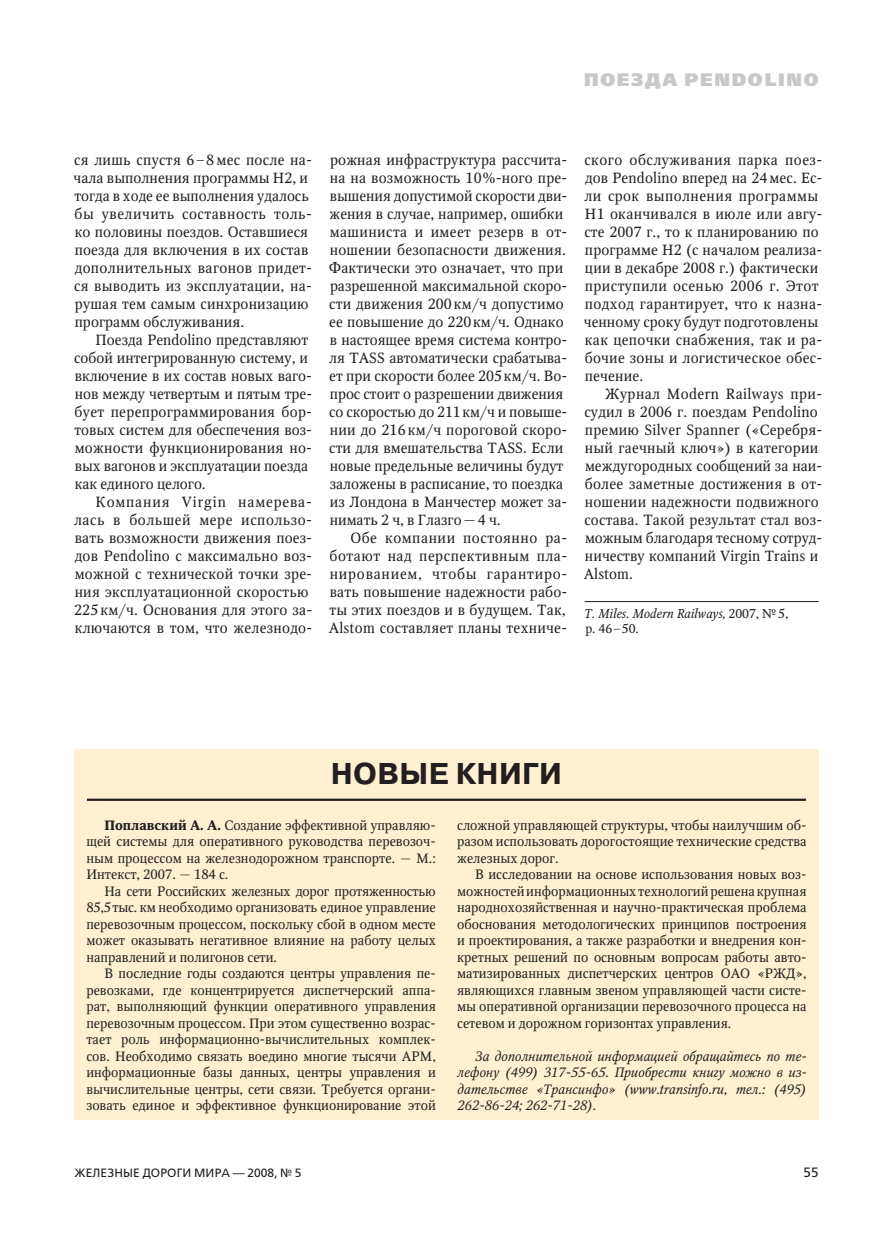
<style>
.page{position:relative;width:893px;height:1234px;background:#fff}
.page>*{position:absolute;margin:0;border:0;box-sizing:border-box;transform-origin:0 0}
.t1{font:700 30px "Pragmatica";color:#231f20}
.t2{font:800 18px "Free Set";letter-spacing:.09em;color:#c7c8ca}
.t3{font:14.7px/18px "Octava";letter-spacing:.01em;color:#231f20}
.t4{font:13.5px/16.5px "Octava";color:#231f20;text-align:justify}
.t5{font:italic 13.5px/16.5px "Octava";color:#231f20;text-align:justify}
.t6{font:13.5px "Free Set";color:#231f20}
.t7{font:italic 12.75px/15px "Octava";color:#231f20}
.t8{font:12px "Free Set";letter-spacing:.01em;color:#231f20}
.s1{font-style:normal}
.s2{font-weight:700}
</style>
<div class="page">
<hr style="left:585px;top:601px;width:234px;height:1px;background:#231f20">
<div style="left:74px;top:748px;width:745px;height:371px;background:#fef0d0"></div>
<hr style="left:87px;top:798px;width:719px;height:2px;background:#231f20">
<p class="t2" style="left:584px;top:68px;width:236px">ПОЕЗДА PENDOLINO</p>
<p class="t3" style="left:74px;top:151px;width:240px">ся лишь спустя 6–8мес после на&shy;чала выполнения программы H2, и тогда в ходе ее выполнения удалось бы увеличить составность толь&shy;ко половины поездов. Оставшиеся поезда для включения в их состав дополнительных вагонов придет&shy;ся выводить из эксплуатации, на&shy;рушая тем самым синхронизацию программ обслуживания.</p>
<p class="t3" style="left:74px;top:331px;width:240px;text-indent:21px">Поезда Pendolino представляют собой интегрированную систему, и включение в их состав новых ваго&shy;нов между четвертым и пятым тре&shy;бует перепрограммирования бор&shy;товых систем для обеспечения воз&shy;можности функционирования но&shy;вых вагонов и эксплуатации поезда как единого целого.</p>
<p class="t3" style="left:74px;top:493px;width:240px;text-indent:22px">Компания Virgin намерева&shy;лась в большей мере использо&shy;вать возможности движения поез&shy;дов Pendolino с максимально воз&shy;можной с технической точки зре&shy;ния эксплуатационной скоростью<br>225 км/ч. Основания для этого за&shy;ключаются в том, что железнодо-</p>
<p class="t3" style="left:329px;top:151px;width:240px">рожная инфраструктура рассчита&shy;на на возможность 10%-ного пре&shy;вышения допустимой скорости дви&shy;жения в случае, например, ошибки машиниста и имеет резерв в от&shy;ношении безопасности движения.<br>Фактически это означает, что при разрешенной максимальной скоро&shy;сти движения 200 км/ч допустимо ее повышение до 220км/ч. Однако в настоящее время система контро&shy;ля TASS автоматически срабатыва&shy;ет при скорости более 205км/ч. Во&shy;прос стоит о разрешении движения со скоростью до 211км/ч и повыше&shy;нии до 216 км/ч пороговой скоро&shy;сти для вмешательства TASS. Если новые предельные величины будут заложены в расписание, то поездка из Лондона в Манчестер может за&shy;нимать 2 ч, в Глазго—4 ч.</p>
<p class="t3" style="left:329px;top:529px;width:240px;text-align:justify;text-indent:22px">Обе компании постоянно ра&shy;ботают над перспективным пла&shy;нированием, чтобы гарантиро&shy;вать повышение надежности рабо&shy;ты этих поездов и в будущем. Так, Alstom составляет планы техниче-</p>
<p class="t3" style="left:584px;top:151px;width:240px">ского обслуживания парка поез&shy;дов Pendolino вперед на 24мес. Ес&shy;ли срок выполнения программы<br>Н1 оканчивался в июле или авгу&shy;сте 2007 г., то к планированию по программе Н2 (с началом реализа&shy;ции в декабре 2008 г.) фактически приступили осенью 2006 г. Этот подход гарантирует, что к назна&shy;ченному сроку будут подготовлены как цепочки снабжения, так и ра&shy;бочие зоны и логистическое обес&shy;печение.</p>
<p class="t3" style="left:584px;top:385px;width:240px;text-indent:21px">Журнал Modern Railways при&shy;судил в 2006 г. поездам Pendolino премию Silver Spanner («Серебря&shy;ный гаечный ключ») в категории междугородных сообщений за наи&shy;более заметные достижения в от&shy;ношении надежности подвижного состава. Такой результат стал воз&shy;можным благодаря тесному сотруд&shy;ничеству компаний Virgin Trains и<br>Alstom.</p>
<p class="t7" style="left:584px;top:606px;width:206px">T. Miles. Modern Railways, <span class="s1">2007, №5, p. 46–50.</span></p>
<h1 class="t1" style="left:331px;top:753px;width:233px">новые книги</h1>
<p class="t4" style="left:86px;top:816px;width:351px;text-indent:18px"><span class="s2">Поплавский А. А.</span> Создание эффективной управляю&shy;щей системы для оперативного руководства перевозоч&shy;ным процессом на железнодорожном транспорте. — М.:<br>Интекст, 2007. — 184 с.</p>
<p class="t4" style="left:86px;top:882px;width:351px;text-indent:18px">На сети Российских железных дорог протяженностью 85,5тыс. км необходимо организовать единое управление перевозочным процессом, поскольку сбой в одном месте может оказывать негативное влияние на работу целых направлений и полигонов сети.</p>
<p class="t4" style="left:86px;top:965px;width:351px;text-indent:18px">В последние годы создаются центры управления пе&shy;ревозками, где концентрируется диспетчерский аппа&shy;рат, выполняющий функции оперативного управления перевозочным процессом. При этом существенно возрас&shy;тает роль информационно-вычислительных комплек&shy;сов. Необходимо связать воедино многие тысячи АРМ, информационные базы данных, центры управления и вычислительные центры, сети связи. Требуется органи&shy;зовать единое и эффективное функционирование этой</p>
<p class="t4" style="left:457px;top:816px;width:351px">сложной управляющей структуры, чтобы наилучшим об&shy;разом использовать дорогостоящие технические средства железных дорог.</p>
<p class="t4" style="left:457px;top:866px;width:351px;text-indent:18px">В исследовании на основе использования новых воз&shy;можностей информационных технологий решена крупная народнохозяйственная и научно-практическая проблема обоснования методологических принципов построения и проектирования, а также разработки и внедрения кон&shy;кретных решений по основным вопросам работы авто&shy;матизированных диспетчерских центров ОАО «РЖД», являющихся главным звеном управляющей части систе&shy;мы оперативной организации перевозочного процесса на сетевом и дорожном горизонтах управления.</p>
<p class="t5" style="left:457px;top:1047px;width:351px;text-indent:18px">За дополнительной информацией обращайтесь по те&shy;лефону (499) 317-55-65. Приобрести книгу можно в из&shy;дательстве «Трансинфо» (www.transinfo.ru, тел.: (495)<br>262-86-24; 262-71-28).</p>
<p class="t8" style="left:74px;top:1165px;width:229px">Железные дороги мира — 2008, № 5</p>
<p class="t6" style="left:804px;top:1163px;width:17px">55</p>
</div>
